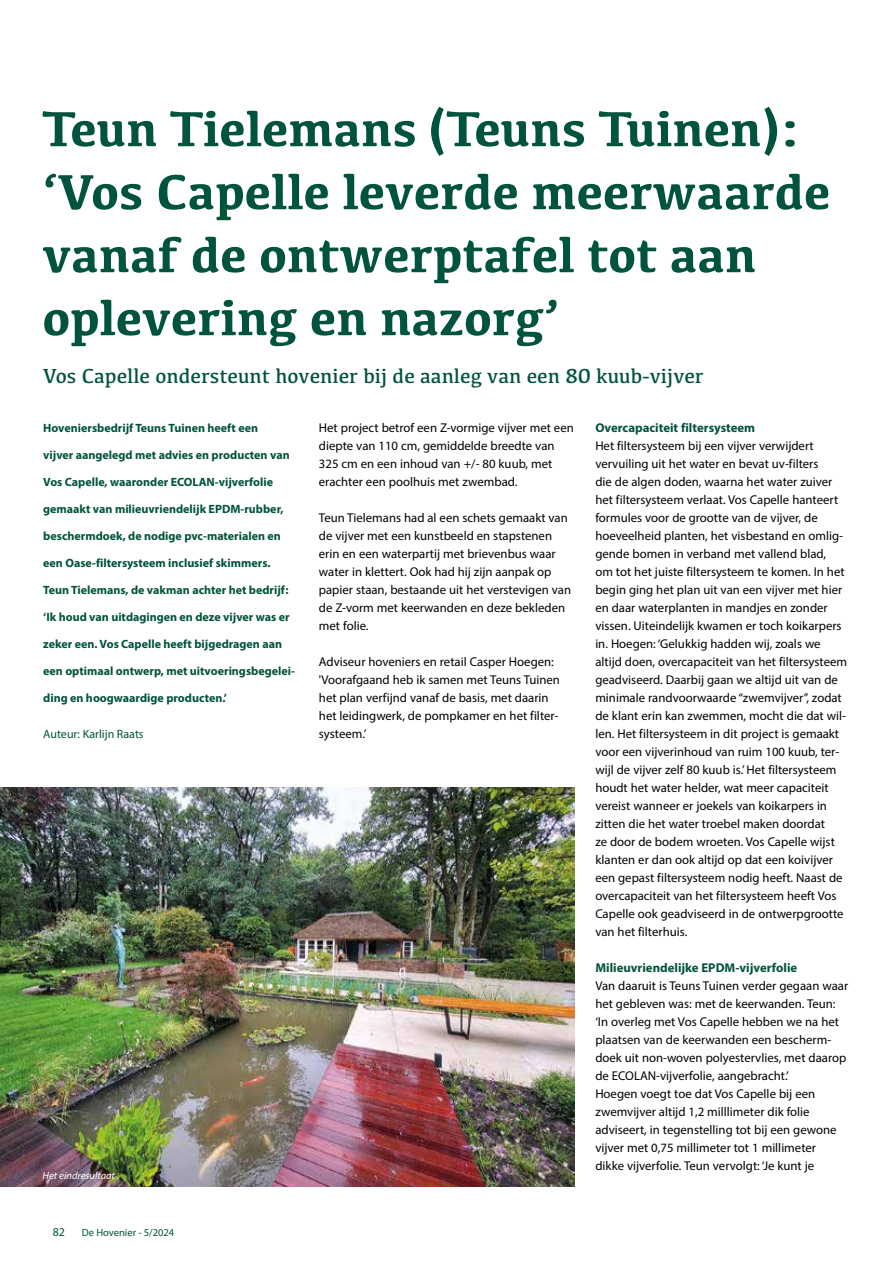
<style>
.page{position:relative;width:893px;height:1263px;background:#fff}
.page>*{position:absolute;margin:0;border:0;box-sizing:border-box;transform-origin:0 0}
.t1{font:700 51px/63px "Kefa";color:#00533d}
.t2{font:21px "Kefa";color:#00533d}
.t3{font:12.75px/18px "Myriad Pro";color:#000}
.t4{font:700 12.75px "Myriad Pro";color:#00533d}
.t5{font:700 12px "Myriad Pro";color:#00533d}
.t6{font:12px "Myriad Pro";color:#00533d}
.t7{font:10.5px "Myriad Pro";color:#00533d}
.t8{font:italic 10.5px "Myriad Pro";color:#fff}
</style>
<div class="page">
<img style="left:0;top:787px;width:574px;height:399px">
<h1 class="t1" style="left:43px;top:95px;width:789px">Teun Tielemans (Teuns Tuinen): ‘Vos Capelle leverde meerwaarde vanaf de ontwerptafel tot aan oplevering en nazorg’</h1>
<h2 class="t2" style="left:43px;top:363px;width:662px">Vos Capelle ondersteunt hovenier bij de aanleg van een 80 kuub-vijver</h2>
<p class="t3" style="left:319px;top:419px;width:256px">Het project betrof een Z-vormige vijver met een diepte van 110 cm, gemiddelde breedte van 325 cm en een inhoud van +/- 80 kuub, met erachter een poolhuis met zwembad.</p>
<p class="t3" style="left:319px;top:509px;width:254px">Teun Tielemans had al een schets gemaakt van de vijver met een kunstbeeld en stapstenen erin en een waterpartij met brievenbus waar water in klettert. Ook had hij zijn aanpak op papier staan, bestaande uit het verstevigen van de Z-vorm met keerwanden en deze bekleden met folie.</p>
<p class="t3" style="left:319px;top:653px;width:243px">Adviseur hoveniers en retail Casper Hoegen: 'Voorafgaand heb ik samen met Teuns Tuinen het plan verfijnd vanaf de basis, met daarin het leidingwerk, de pompkamer en het filter&shy;systeem.’</p>
<p class="t4" style="left:595px;top:419px;width:161px">Overcapaciteit filtersysteem</p>
<p class="t3" style="left:595px;top:437px;width:253px">Het filtersysteem bij een vijver verwijdert vervuiling uit het water en bevat uv-filters<br>die de algen doden, waarna het water zuiver het filtersysteem verlaat. Vos Capelle hanteert formules voor de grootte van de vijver, de hoeveelheid planten, het visbestand en omlig&shy;gende bomen in verband met vallend blad,<br>om tot het juiste filtersysteem te komen. In het begin ging het plan uit van een vijver met hier en daar waterplanten in mandjes en zonder vissen. Uiteindelijk kwamen er toch koikarpers in. Hoegen: ‘Gelukkig hadden wij, zoals we altijd doen, overcapaciteit van het filtersysteem geadviseerd. Daarbij gaan we altijd uit van de minimale randvoorwaarde “zwemvijver”, zodat de klant erin kan zwemmen, mocht die dat wil&shy;len. Het filtersysteem in dit project is gemaakt voor een vijverinhoud van ruim 100 kuub, ter&shy;wijl de vijver zelf 80 kuub is.’ Het filtersysteem houdt het water helder, wat meer capaciteit vereist wanneer er joekels van koikarpers in zitten die het water troebel maken doordat<br>ze door de bodem wroeten. Vos Capelle wijst klanten er dan ook altijd op dat een koivijver een gepast filtersysteem nodig heeft. Naast de overcapaciteit van het filtersysteem heeft Vos Capelle ook geadviseerd in de ontwerpgrootte van het filterhuis.</p>
<p class="t4" style="left:595px;top:960px;width:203px">Milieuvriendelijke EPDM-vijverfolie</p>
<p class="t3" style="left:595px;top:977px;width:254px">Van daaruit is Teuns Tuinen verder gegaan waar het gebleven was: met de keerwanden. Teun: ‘In overleg met Vos Capelle hebben we na het plaatsen van de keerwanden een bescherm&shy;doek uit non-woven polyestervlies, met daarop de ECOLAN-vijverfolie, aangebracht.’<br>Hoegen voegt toe dat Vos Capelle bij een zwemvijver altijd 1,2 milllimeter dik folie adviseert, in tegenstelling tot bij een gewone vijver met 0,75 millimeter tot 1 millimeter<br>dikke vijverfolie. Teun vervolgt: ‘Je kunt je</p>
<p class="t5" style="left:43px;top:420px;width:216px">Hoveniersbedrijf Teuns Tuinen heeft een</p>
<p class="t5" style="left:43px;top:447px;width:248px">vijver aangelegd met advies en producten van</p>
<p class="t5" style="left:43px;top:474px;width:231px">Vos Capelle, waaronder ECOLAN-vijverfolie</p>
<p class="t5" style="left:43px;top:501px;width:242px">gemaakt van milieuvriendelijk EPDM-rubber,</p>
<p class="t5" style="left:43px;top:528px;width:239px">beschermdoek, de nodige pvc-materialen en</p>
<p class="t5" style="left:43px;top:555px;width:229px">een Oase-filtersysteem inclusief skimmers.</p>
<p class="t5" style="left:43px;top:582px;width:247px">Teun Tielemans, de vakman achter het bedrijf:</p>
<p class="t5" style="left:43px;top:609px;width:248px">‘Ik houd van uitdagingen en deze vijver was er</p>
<p class="t5" style="left:43px;top:636px;width:240px">zeker een. Vos Capelle heeft bijgedragen aan</p>
<p class="t5" style="left:43px;top:663px;width:253px">een optimaal ontwerp, met uitvoeringsbegelei-</p>
<p class="t5" style="left:43px;top:690px;width:185px">ding en hoogwaardige producten.’</p>
<p class="t6" style="left:43px;top:727px;width:102px">Auteur: Karlijn Raats</p>
<p class="t8" style="left:43px;top:1169px;width:74px">Het eindresultaat</p>
<p class="t6" style="left:53px;top:1224px;width:14px">82</p>
<p class="t7" style="left:82px;top:1226px;width:94px">De Hovenier - 5/2024</p>
</div>
